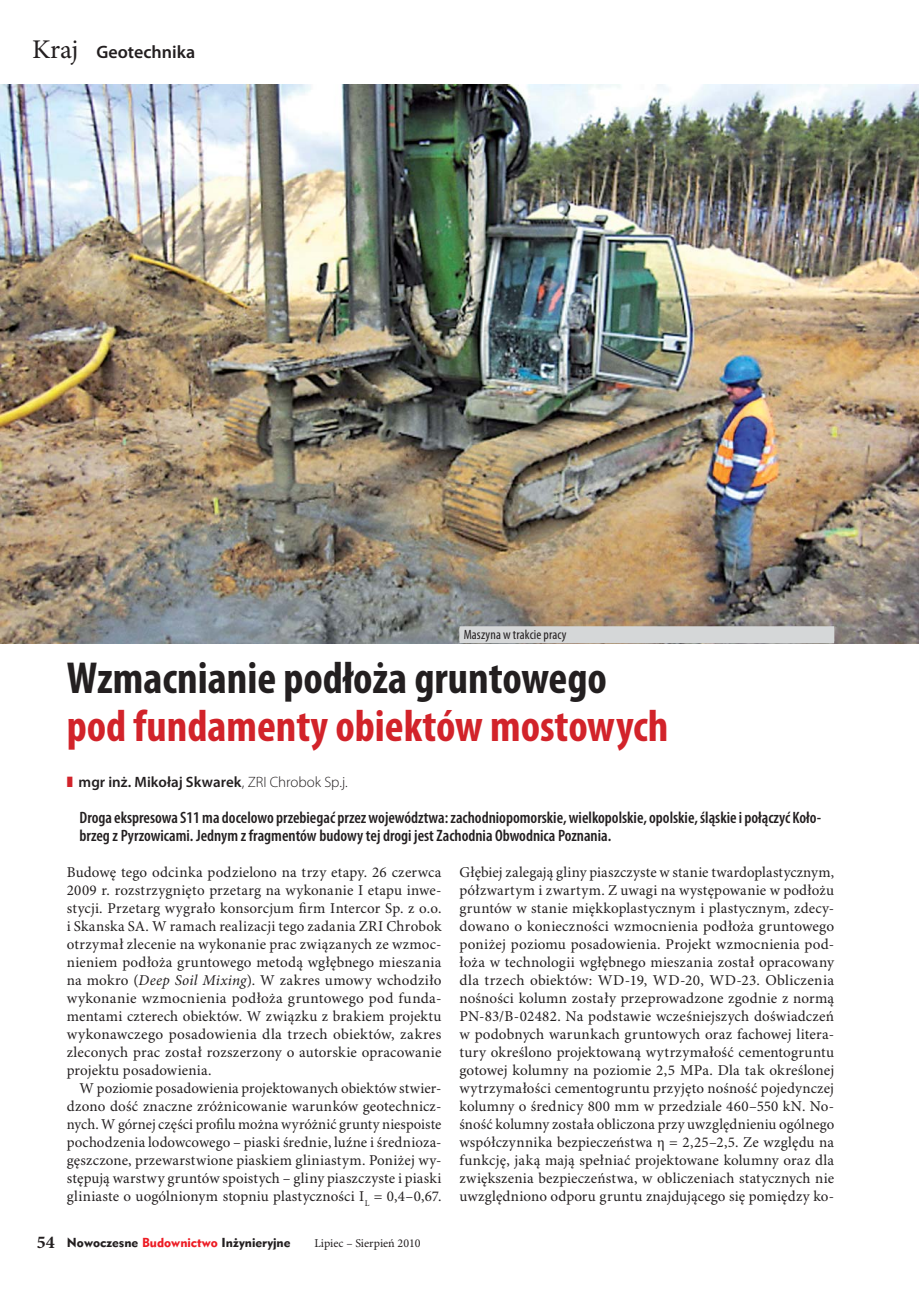
<style>
.page{position:relative;width:919px;height:1289px;background:#fff}
.page>*{position:absolute;margin:0;border:0;box-sizing:border-box;transform-origin:0 0}
.t1{font:700 condensed 45px "Myriad Pro";color:#d2232a}
.t2{font:700 condensed 45px "Myriad Pro";color:#231f20}
.t3{font:600 18px "Myriad Pro";color:#231f20}
.t4{font:600 condensed 16.5px/18px "Myriad Pro";color:#231f20}
.t5{font:15px/18px "Minion Pro";letter-spacing:.015em;color:#231f20;text-align:justify}
.t6{font:600 15px "Myriad Pro";color:#231f20}
.t7{font:condensed 13.5px "Myriad Pro";letter-spacing:.01em;color:#231f20}
.t8{font:12px "Geometr 415 Blk PL";color:#231f20}
.t9{font:12px "Minion Pro";color:#231f20}
.s1{font-family:"Minion Pro";font-weight:400;font-size:27px}
.s2{color:#d2232a}
.s3{font-weight:300}
.s4{font-style:italic}
.s5{font-family:"Minion Pro";font-weight:700;font-size:18px}
.s6{color:#ed1c24}
</style>
<div class="page">
<img style="left:0;top:85px;width:918px;height:558px">
<div style="left:459px;top:628px;width:375px;height:15px;background:#d5d7d8"></div>
<div style="left:459px;top:626px;width:375px;height:15px;background:#d5d7d8"></div>
<p class="t3" style="left:32px;top:45px;width:165px"><span class="s1">Kraj</span> Geotechnika</p>
<p class="t7" style="left:463px;top:629px;width:104px">Maszyna w trakcie pracy</p>
<h1 class="t2" style="left:67px;top:661px;width:541px">Wzmacnianie podłoża gruntowego</h1>
<h1 class="t1" style="left:67px;top:709px;width:603px">pod fundamenty obiektów mostowych</h1>
<p class="t6" style="left:67px;top:776px;width:283px"><span class="s2">❚</span> mgr inż. Mikołaj Skwarek<span class="s3">, ZRI Chrobok Sp.j.</span></p>
<p class="t4" style="left:79px;top:810px;width:743px">Droga ekspresowa S11 ma docelowo przebiegać przez województwa: zachodniopomorskie, wielkopolskie, opolskie, śląskie i połączyć Koło&shy;brzeg z Pyrzowicami. Jednym z fragmentów budowy tej drogi jest Zachodnia Obwodnica Poznania.</p>
<p class="t5" style="left:67px;top:864px;width:376px">Budowę tego odcinka podzielono na trzy etapy. 26 czerwca 2009 r. rozstrzygnięto przetarg na wykonanie I etapu inwe&shy;stycji. Przetarg wygrało konsorcjum firm Intercor Sp. z o.o. i Skanska SA. W ramach realizacji tego zadania ZRI Chrobok otrzymał zlecenie na wykonanie prac związanych ze wzmoc&shy;nieniem podłoża gruntowego metodą wgłębnego mieszania na mokro (<span class="s4">Deep Soil Mixing</span>). W zakres umowy wchodziło wykonanie wzmocnienia podłoża gruntowego pod funda&shy;mentami czterech obiektów. W związku z brakiem projektu wykonawczego posadowienia dla trzech obiektów, zakres zleconych prac został rozszerzony o autorskie opracowanie projektu posadowienia.</p>
<p class="t5" style="left:67px;top:1080px;width:376px;text-indent:13px">W poziomie posadowienia projektowanych obiektów stwier&shy;dzono dość znaczne zróżnicowanie warunków geotechnicz&shy;nych. W górnej części profilu można wyróżnić grunty niespoiste pochodzenia lodowcowego – piaski średnie, luźne i średnioza&shy;gęszczone, przewarstwione piaskiem gliniastym. Poniżej wy&shy;stępują warstwy gruntów spoistych – gliny piaszczyste i piaski gliniaste o uogólnionym stopniu plastyczności I<sub>L</sub> = 0,4–0,67.</p>
<p class="t8" style="left:37px;top:1236px;width:255px"><span class="s5">54</span> Nowoczesne <span class="s6">Budownictwo</span> Inżynieryjne</p>
<p class="t9" style="left:314px;top:1238px;width:108px">Lipiec – Sierpień 2010</p>
<p class="t5" style="left:459px;top:864px;width:376px">Głębiej zalegają gliny piaszczyste w stanie twardoplastycznym, półzwartym i zwartym. Z uwagi na występowanie w podłożu gruntów w stanie miękkoplastycznym i plastycznym, zdecy&shy;dowano o konieczności wzmocnienia podłoża gruntowego poniżej poziomu posadowienia. Projekt wzmocnienia pod&shy;łoża w technologii wgłębnego mieszania został opracowany dla trzech obiektów: WD-19, WD-20, WD-23. Obliczenia nośności kolumn zostały przeprowadzone zgodnie z normą PN-83/B-02482. Na podstawie wcześniejszych doświadczeń w podobnych warunkach gruntowych oraz fachowej litera&shy;tury określono projektowaną wytrzymałość cementogruntu gotowej kolumny na poziomie 2,5 MPa. Dla tak określonej wytrzymałości cementogruntu przyjęto nośność pojedynczej kolumny o średnicy 800 mm w przedziale 460–550 kN. No&shy;śność kolumny została obliczona przy uwzględnieniu ogólnego współczynnika bezpieczeństwa η = 2,25–2,5. Ze względu na funkcję, jaką mają spełniać projektowane kolumny oraz dla zwiększenia bezpieczeństwa, w obliczeniach statycznych nie uwzględniono odporu gruntu znajdującego się pomiędzy ko-</p>
</div>
